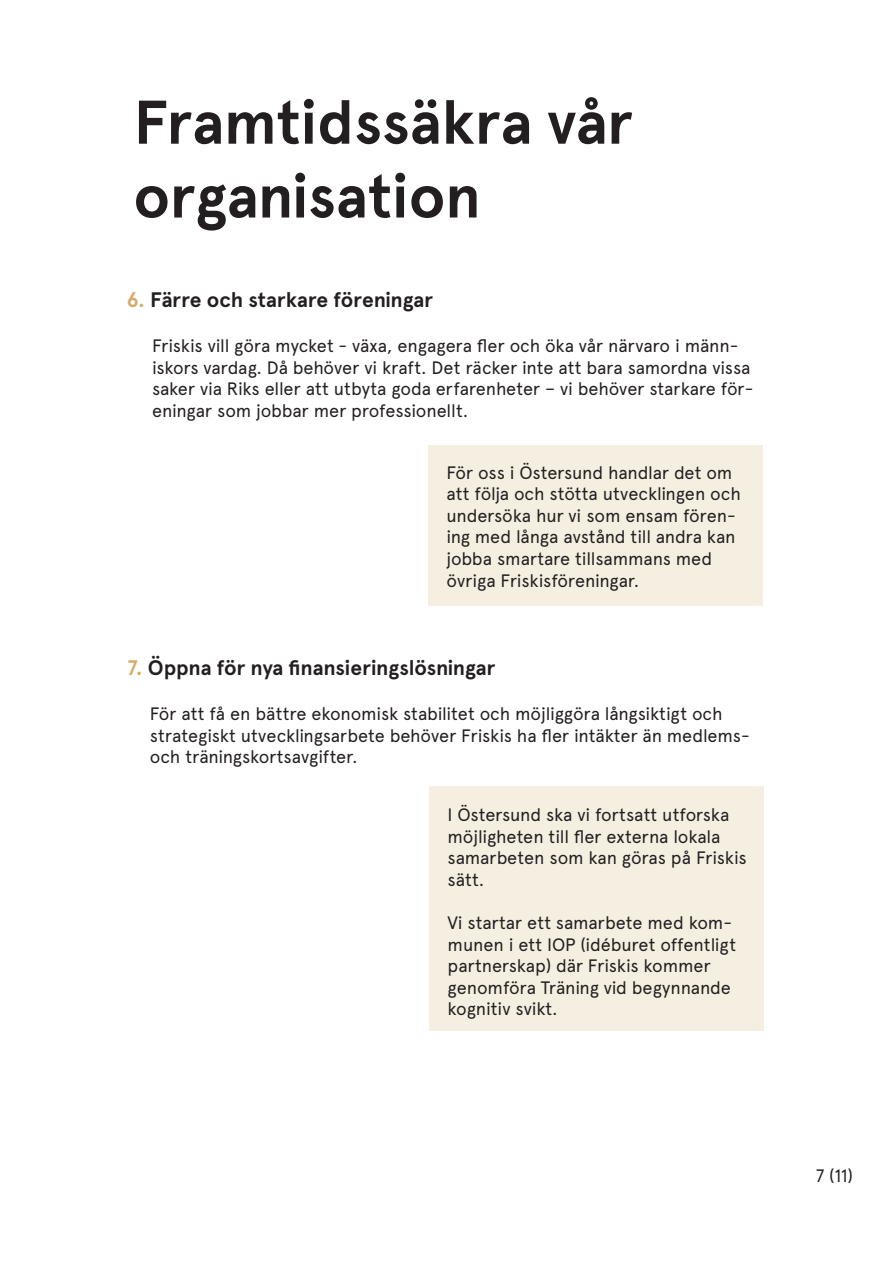
<style>
.page{position:relative;width:893px;height:1263px;background:#fff}
.page>*{position:absolute;margin:0;border:0;box-sizing:border-box;transform-origin:0 0}
.t1{font:700 61.5px "Apercu";color:#231f20}
.t2{font:700 21px "Apercu";letter-spacing:-.005em;color:#231f20}
.t3{font:18px/21.6px "Apercu";letter-spacing:-.01em;color:#231f20}
.s1{color:#d6aa6c}
</style>
<div class="page">
<div style="left:428px;top:445px;width:335px;height:161px;background:#f5efe1"></div>
<div style="left:429px;top:787px;width:335px;height:244px;background:#f5efe1"></div>
<p class="t1" style="left:133px;top:85px;width:501px">Framtidssäkra vår</p>
<p class="t1" style="left:133px;top:159px;width:349px">organisation</p>
<p class="t2" style="left:126px;top:287px;width:308px"><span class="s1">6.</span> Färre och starkare föreningar</p>
<p class="t3" style="left:152px;top:335px;width:603px">Friskis vill göra mycket - växa, engagera fler och öka vår närvaro i männ&shy;iskors vardag. Då behöver vi kraft. Det räcker inte att bara samordna vissa saker via Riks eller att utbyta goda erfarenheter – vi behöver starkare för&shy;eningar som jobbar mer professionellt.</p>
<p class="t3" style="left:446px;top:461px;width:296px">För oss i Östersund handlar det om att följa och stötta utvecklingen och undersöka hur vi som ensam fören&shy;ing med långa avstånd till andra kan jobba smartare tillsammans med övriga Friskisföreningar.</p>
<p class="t2" style="left:128px;top:655px;width:369px"><span class="s1">7.</span> Öppna för nya finansieringslösningar</p>
<p class="t3" style="left:150px;top:703px;width:601px">För att få en bättre ekonomisk stabilitet och möjliggöra långsiktigt och strategiskt utvecklingsarbete behöver Friskis ha fler intäkter än medlems&shy;och träningskortsavgifter.</p>
<p class="t3" style="left:448px;top:804px;width:301px">I Östersund ska vi fortsatt utforska möjligheten till fler externa lokala samarbeten som kan göras på Friskis sätt.</p>
<p class="t3" style="left:448px;top:912px;width:290px">Vi startar ett samarbete med kom&shy;munen i ett IOP (idéburet offentligt partnerskap) där Friskis kommer genomföra Träning vid begynnande kognitiv svikt.</p>
<p class="t3" style="left:816px;top:1165px;width:39px">7 (11)</p>
</div>
